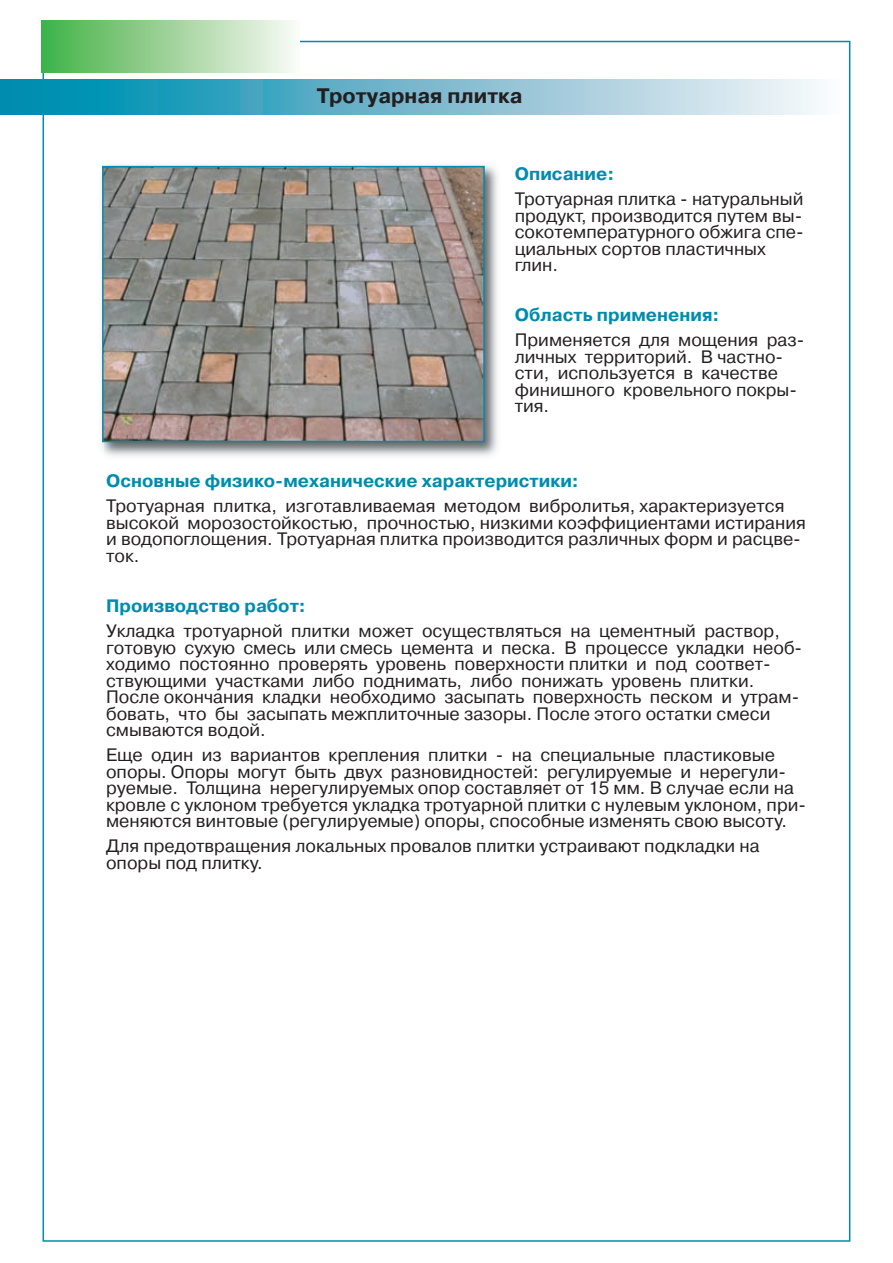
<style>
.page{position:relative;width:893px;height:1263px;background:#fff}
.page>*{position:absolute;margin:0;border:0;box-sizing:border-box;transform-origin:0 0}
.t1{font:700 21px "Pragmatica C";color:#231f20}
.t2{font:18px/16.5px "Pragmatica C";color:#231f20}
.t3{font:700 18px "Pragmatica C";color:#008cae}
</style>
<div class="page">
<svg style="left:38px;top:73px;width:22px;height:46px"></svg>
<div style="left:42px;top:20px;width:258px;height:53px;background:linear-gradient(to right,#42b146,#fcf8f5)"></div>
<div style="left:0;top:80px;width:839px;height:35px;background:linear-gradient(to right,#0084a9,#fef4f8)"></div>
<img style="left:101px;top:165px;width:397px;height:291px">
<img style="left:105px;top:169px;width:377px;height:270px">
<div style="left:102px;top:166px;width:383px;height:276px;border:2px solid #008cae"></div>
<p class="t1" style="left:317px;top:83px;width:207px">Тротуарная плитка</p>
<p class="t3" style="left:515px;top:164px;width:101px">Описание:</p>
<p class="t2" style="left:515px;top:191px;width:290px">Тротуарная плитка - натуральный продукт, производится путем вы&shy;сокотемпературного обжига спе&shy;циальных сортов пластичных глин.</p>
<p class="t3" style="left:515px;top:305px;width:206px">Область применения:</p>
<p class="t2" style="left:515px;top:332px;width:291px">Применяется для мощения раз&shy;личных территорий. В частно&shy;сти, используется в качестве финишного кровельного покры&shy;тия.</p>
<p class="t3" style="left:106px;top:471px;width:474px">Основные физико-механические характеристики:</p>
<p class="t2" style="left:106px;top:498px;width:701px">Тротуарная плитка, изготавливаемая методом вибролитья, характеризуется высокой морозостойкостью, прочностью, низкими коэффициентами истирания и водопоглощения. Тротуарная плитка производится различных форм и расцве&shy;ток.</p>
<p class="t3" style="left:106px;top:595px;width:201px">Производство работ:</p>
<p class="t2" style="left:106px;top:622px;width:698px">Укладка тротуарной плитки может осуществляться на цементный раствор, готовую сухую смесь или смесь цемента и песка. В процессе укладки необ&shy;ходимо постоянно проверять уровень поверхности плитки и под соответ&shy;ствующими участками либо поднимать, либо понижать уровень плитки.<br>После окончания кладки необходимо засыпать поверхность песком и утрам&shy;бовать, что бы засыпать межплиточные зазоры. После этого остатки смеси смываются водой.</p>
<p class="t2" style="left:106px;top:747px;width:701px">Еще один из вариантов крепления плитки - на специальные пластиковые опоры. Опоры могут быть двух разновидностей: регулируемые и нерегули&shy;руемые. Толщина нерегулируемых опор составляет от 15 мм. В случае если на кровле с уклоном требуется укладка тротуарной плитки с нулевым уклоном, при&shy;меняются винтовые (регулируемые) опоры, способные изменять свою высоту.</p>
<p class="t2" style="left:106px;top:838px;width:655px">Для предотвращения локальных провалов плитки устраивают подкладки на опоры под плитку.</p>
</div>
